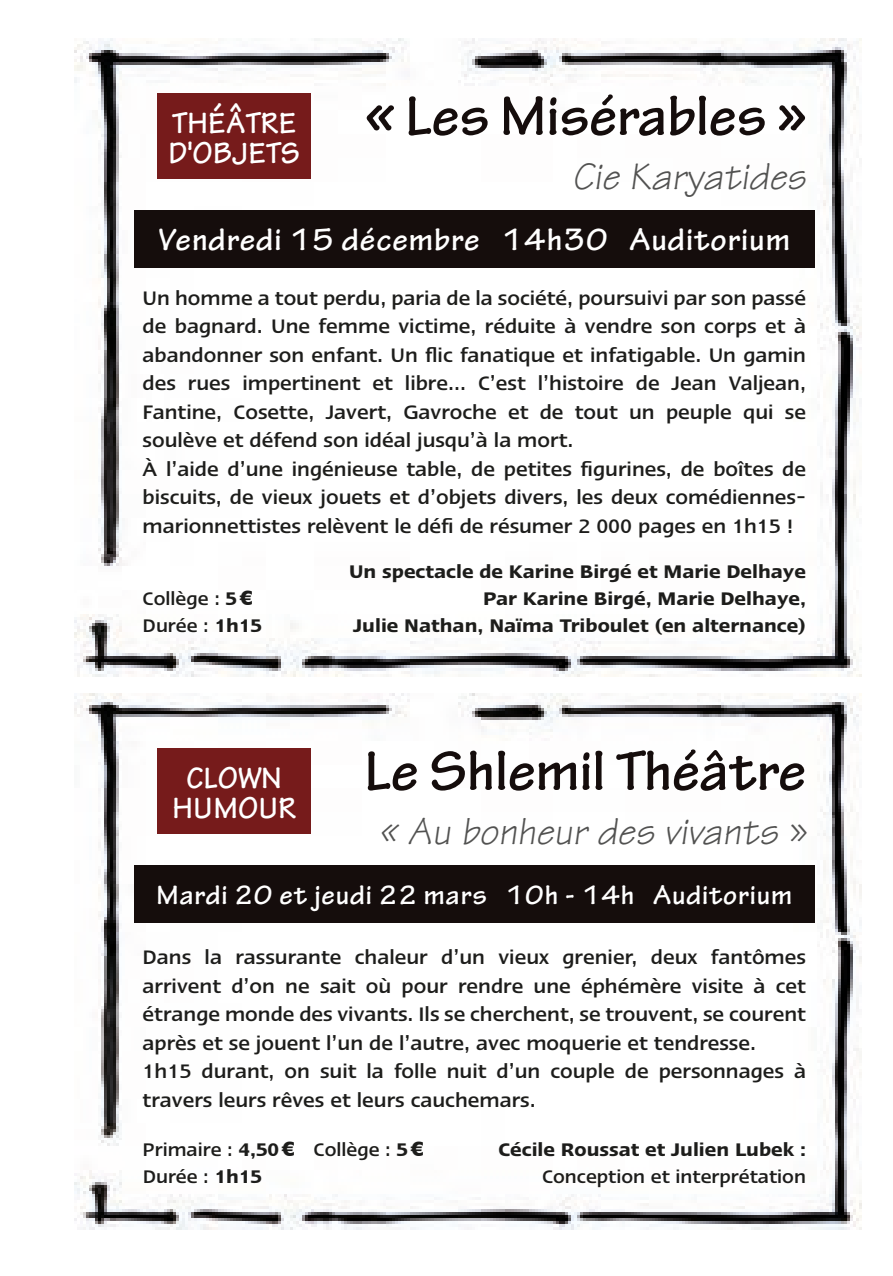
<style>
.page{position:relative;width:893px;height:1276px;background:#fff}
.page>*{position:absolute;margin:0;border:0;box-sizing:border-box;transform-origin:0 0}
.t1{font:700 59.4px "Tekton Pro";color:#150d0c}
.t2{font:italic 39.6px "Tekton";color:#525251}
.t3{font:700 33px "Tekton Pro";letter-spacing:.03em;color:#fff}
.t4{font:700 31.5px/29.4px "Tekton";color:#fff}
.t5{font:700 28.5px "Tekton Pro";letter-spacing:.03em;color:#fff}
.t6{font:500 22.5px/28.5px "Linotype Ergo";color:#1d1d1b}
.t7{font:600 21px/27px "Linotype Ergo";color:#1d1d1b;text-align:right}
.t8{font:500 21px/27px "Linotype Ergo";color:#1d1d1b}
.s1{font-weight:600}
.s2{font-family:"Gill Sans";font-weight:700}
</style>
<div class="page">
<img style="left:74px;top:39px;width:787px;height:638px">
<div style="left:134px;top:210px;width:680px;height:58px;background:#150d0c"></div>
<div style="left:157px;top:94px;width:154px;height:85px;background:#761b1b"></div>
<img style="left:74px;top:693px;width:787px;height:536px">
<div style="left:134px;top:865px;width:680px;height:58px;background:#150d0c"></div>
<div style="left:157px;top:748px;width:154px;height:85px;background:#761b1b"></div>
<h1 class="t1" style="left:366px;top:81px;width:442px">« Les Misérables »</h1>
<h2 class="t2" style="left:572px;top:152px;width:235px">Cie Karyatides</h2>
<h3 class="t3" style="left:158px;top:221px;width:633px">Vendredi 15 décembre 14h30 Auditorium</h3>
<h3 class="t4" style="left:168px;top:109px;width:134px">THÉÂTRE<br>D'OBJETS</h3>
<p class="t6" style="left:143px;top:283px;width:665px">Un homme a tout perdu, paria de la société, poursuivi par son passé de bagnard. Une femme victime, réduite à vendre son corps et à abandonner son enfant. Un flic fanatique et infatigable. Un gamin des rues impertinent et libre… C’est l’histoire de Jean Valjean, Fantine, Cosette, Javert, Gavroche et de tout un peuple qui se soulève et défend son idéal jusqu’à la mort.<br>À l’aide d’une ingénieuse table, de petites figurines, de boîtes de biscuits, de vieux jouets et d’objets divers, les deux comédiennes&shy;marionnettistes relèvent le défi de résumer 2 000 pages en 1h15 !</p>
<p class="t8" style="left:143px;top:585px;width:121px">Collège : <span class="s1">5</span><span class="s2">€<br></span>Durée : <span class="s1">1h15</span></p>
<h3 class="t4" style="left:172px;top:763px;width:126px;text-align:center">CLOWN<br>HUMOUR</h3>
<p class="t7" style="left:349px;top:558px;width:458px">Un spectacle de Karine Birgé et Marie Delhaye<br>Par Karine Birgé, Marie Delhaye,<br>Julie Nathan, Naïma Triboulet (en alternance)</p>
<h1 class="t1" style="left:364px;top:736px;width:443px">Le Shlemil Théâtre</h1>
<h2 class="t2" style="left:379px;top:807px;width:428px">« Au bonheur des vivants »</h2>
<p class="t5" style="left:157px;top:878px;width:637px">Mardi 20 et jeudi 22 mars 10h - 14h Auditorium</p>
<p class="t6" style="left:143px;top:943px;width:665px">Dans la rassurante chaleur d’un vieux grenier, deux fantômes arrivent d’on ne sait où pour rendre une éphémère visite à cet étrange monde des vivants. Ils se cherchent, se trouvent, se courent après et se jouent l’un de l’autre, avec moquerie et tendresse.<br>1h15 durant, on suit la folle nuit d’un couple de personnages à travers leurs rêves et leurs cauchemars.</p>
<p class="t8" style="left:143px;top:1136px;width:283px">Primaire : <span class="s1">4,50</span><span class="s2">€</span> Collège : <span class="s1">5</span><span class="s2">€<br></span>Durée : <span class="s1">1h15</span></p>
<p class="t7" style="left:499px;top:1136px;width:309px">Cécile Roussat et Julien Lubek :</p>
<p class="t8" style="left:542px;top:1163px;width:266px">Conception et interprétation</p>
</div>
